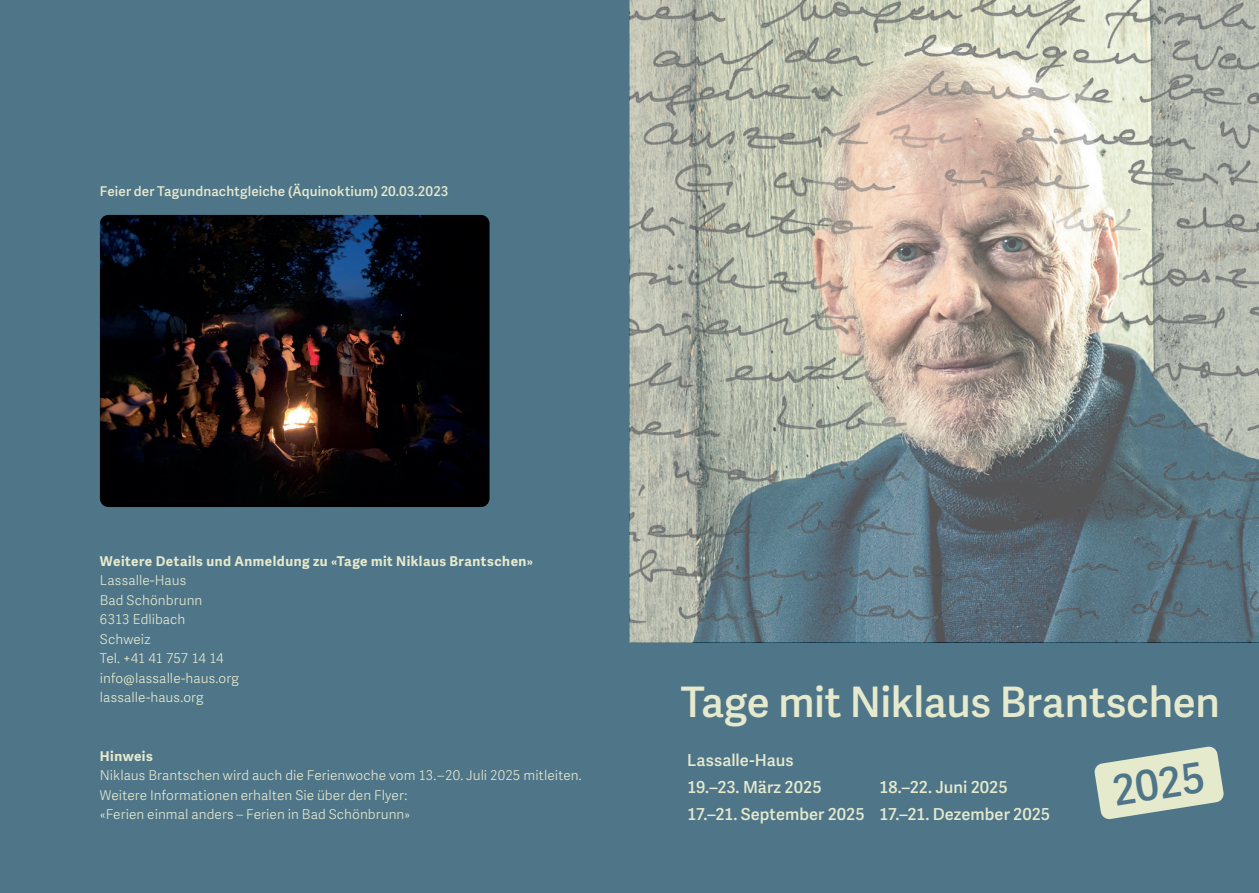
<style>
.page{position:relative;width:1259px;height:893px;background:#fff}
.page>*{position:absolute;margin:0;border:0;box-sizing:border-box;transform-origin:0 0}
.t1{font:600 42px "Adelle Sans";letter-spacing:-.005em;color:#e6eacd}
.t2{font:600 42px "Adelle Sans";color:#4f7589}
.t3{font:600 16.5px/27px "Adelle Sans";color:#e6eacd}
.t4{font:300 13.5px/19.5px "Adelle Sans";letter-spacing:.005em;color:#e6eacd}
.t5{font:700 13.5px "Adelle Sans";letter-spacing:.035em;color:#e6eacd}
.t6{font:600 13.5px "Adelle Sans";letter-spacing:.01em;color:#e6eacd}
</style>
<div class="page">
<div style="left:0;top:0;width:629px;height:893px;background:#4f7589"></div>
<div style="left:619px;top:642px;width:640px;height:251px;background:#4f7589"></div>
<img style="left:629px;top:0;width:630px;height:642px">
<img style="left:100px;top:215px;width:389px;height:292px">
<svg style="left:1094px;top:746px;width:130px;height:73px"></svg>
<p class="t6" style="left:100px;top:183px;width:350px">Feier der Tagundnachtgleiche (Äquinoktium) 20.03.2023</p>
<p class="t5" style="left:100px;top:553px;width:435px">Weitere Details und Anmeldung zu «Tage mit Niklaus Brantschen»</p>
<p class="t4" style="left:100px;top:570px;width:140px">Lassalle-Haus<br>Bad Schönbrunn<br>6313 Edlibach<br>Schweiz<br>Tel. +41 41 757 14 14 info@lassalle-haus.org lassalle-haus.org</p>
<p class="t5" style="left:100px;top:748px;width:54px">Hinweis</p>
<p class="t4" style="left:100px;top:765px;width:483px">Niklaus Brantschen wird auch die Ferienwoche vom 13.– 20. Juli 2025 mitleiten.<br>Weitere Informationen erhalten Sie über den Flyer:<br>«Ferien einmal anders – Ferien in Bad Schönbrunn»</p>
<h1 class="t1" style="left:681px;top:678px;width:540px">Tage mit Niklaus Brantschen</h1>
<p class="t3" style="left:687px;top:747px;width:136px">Lassalle-Haus<br>19.–23. März 2025</p>
<h1 class="t2" style="left:1108px;top:767px;width:95px;rotate:-9deg">2025</h1>
<p class="t3" style="left:687px;top:774px;width:365px;text-indent:192px">18.–22. Juni 2025<br>17.–21. September 2025 17.–21. Dezember 2025</p>
</div>
